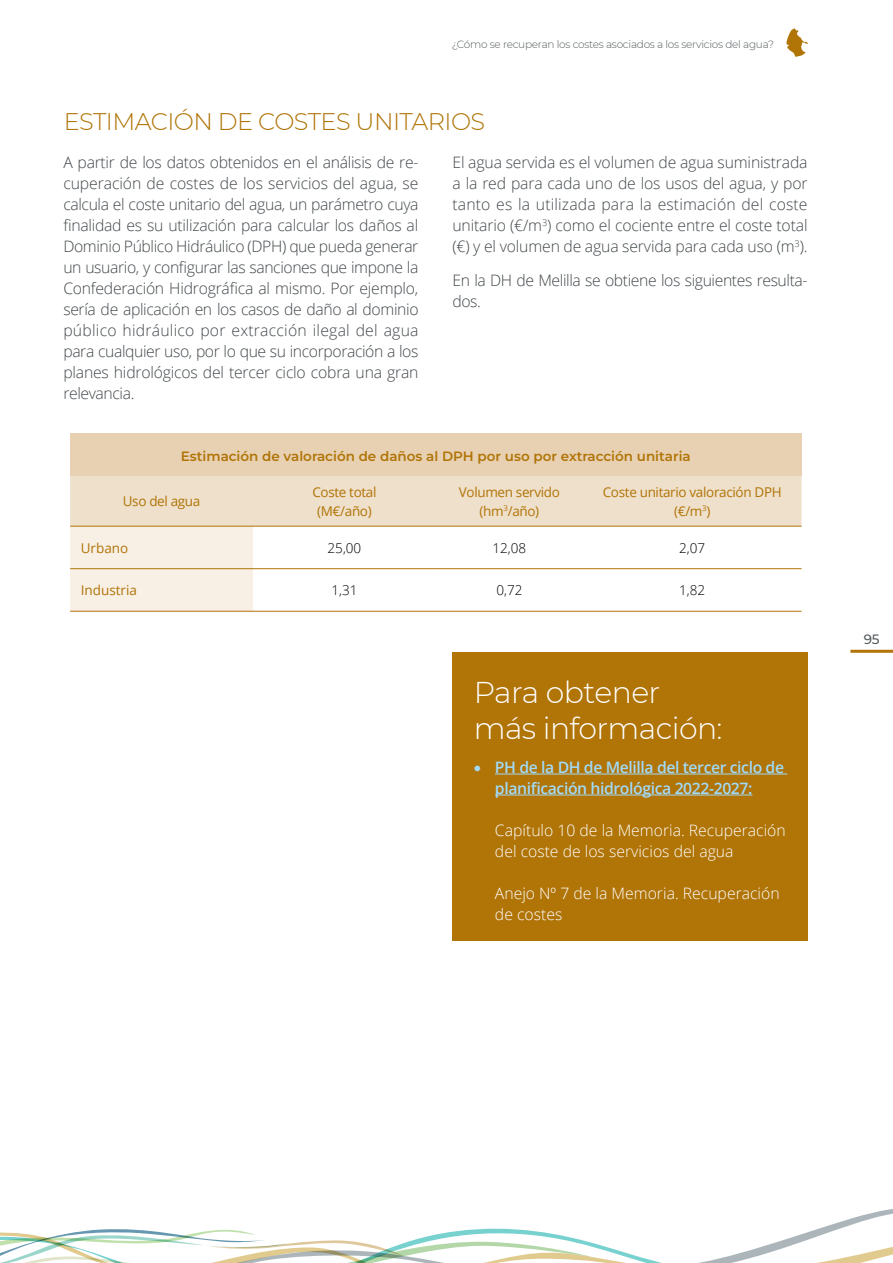
<style>
.page{position:relative;width:893px;height:1263px;background:#fff}
.page>*{position:absolute;margin:0;border:0;box-sizing:border-box;transform-origin:0 0}
.t1{font:300 30px/36px "Montserrat";letter-spacing:-.02em;color:#fff}
.t2{font:300 24px "Montserrat";letter-spacing:-.025em;color:#b07407}
.t3{font:300 15.75px/21px "Open Sans";letter-spacing:-.015em;color:#404649;text-align:justify}
.t4{font:300 15.75px/21px "Open Sans";color:#fff}
.t5{font:600 15.75px/21px "Open Sans";letter-spacing:-.025em;color:#a1daf8}
.t6{font:13.5px/18.8px "Open Sans";letter-spacing:-.025em;color:#b07407;text-align:center}
.t7{font:600 13.5px "Montserrat";color:#b07407}
.t8{font:300 13.5px "Open Sans";color:#000}
.t9{font:13.5px "Open Sans";color:#b07407}
.t10{font:500 13.5px "Montserrat";color:#555c5e}
.t11{font:300 10.5px "Montserrat";letter-spacing:-.025em;color:#555c5e}
</style>
<div class="page">
<svg style="left:0;top:1209px;width:893px;height:54px"></svg>
<hr style="left:850px;top:650px;width:43px;height:3px;background:#b07407">
<svg style="left:786px;top:28px;width:22px;height:29px"></svg>
<div style="left:70px;top:433px;width:731px;height:43px;background:#e8d1b2"></div>
<svg style="left:70px;top:476px;width:731px;height:135px"></svg>
<hr style="left:70px;top:568px;width:183px;height:1px;background:#b07407">
<hr style="left:253px;top:568px;width:183px;height:1px;background:#b07407">
<hr style="left:436px;top:568px;width:147px;height:1px;background:#b07407">
<hr style="left:583px;top:568px;width:218px;height:1px;background:#b07407">
<hr style="left:70px;top:611px;width:183px;height:1px;background:#b07407">
<hr style="left:253px;top:611px;width:183px;height:1px;background:#b07407">
<hr style="left:436px;top:611px;width:147px;height:1px;background:#b07407">
<hr style="left:583px;top:611px;width:218px;height:1px;background:#b07407">
<hr style="left:70px;top:526px;width:183px;height:1px;background:#b07407">
<hr style="left:253px;top:526px;width:183px;height:1px;background:#b07407">
<hr style="left:436px;top:526px;width:147px;height:1px;background:#b07407">
<hr style="left:583px;top:526px;width:218px;height:1px;background:#b07407">
<div style="left:452px;top:653px;width:355px;height:288px;background:#b07407"></div>
<hr style="left:495px;top:774px;width:292px;height:1px;background:#a1daf8">
<hr style="left:495px;top:795px;width:257px;height:1px;background:#a1daf8">
<p class="t11" style="left:452px;top:37px;width:324px">¿Cómo se recuperan los costes asociados a los servicios del agua?</p>
<h2 class="t2" style="left:64px;top:105px;width:423px">ESTIMACIÓN DE COSTES UNITARIOS</h2>
<p class="t3" style="left:63px;top:151px;width:357px">A partir de los datos obtenidos en el análisis de re&shy;cuperación de costes de los servicios del agua, se calcula el coste unitario del agua, un parámetro cuya finalidad es su utilización para calcular los daños al Dominio Público Hidráulico (DPH) que pueda generar un usuario, y configurar las sanciones que impone la Confederación Hidrográfica al mismo. Por ejemplo, sería de aplicación en los casos de daño al dominio público hidráulico por extracción ilegal del agua para cualquier uso, por lo que su incorporación a los planes hidrológicos del tercer ciclo cobra una gran relevancia.</p>
<p class="t3" style="left:452px;top:151px;width:357px">El agua servida es el volumen de agua suministrada a la red para cada uno de los usos del agua, y por tanto es la utilizada para la estimación del coste unitario (€/m<sup>3</sup>) como el cociente entre el coste total (€) y el volumen de agua servida para cada uso (m<sup>3</sup>).</p>
<p class="t3" style="left:452px;top:269px;width:357px">En la DH de Melilla se obtiene los siguientes resulta&shy;dos.</p>
<p class="t7" style="left:181px;top:447px;width:511px">Estimación de valoración de daños al DPH por uso por extracción unitaria</p>
<p class="t6" style="left:123px;top:491px;width:79px">Uso del agua</p>
<p class="t6" style="left:312px;top:482px;width:66px">Coste total (M€/año)</p>
<p class="t6" style="left:459px;top:482px;width:103px">Volumen servido (hm<sup>3</sup>/año)</p>
<p class="t6" style="left:603px;top:482px;width:180px">Coste unitario valoración DPH (€/m<sup>3</sup>)</p>
<p class="t6" style="left:81px;top:538px;width:49px">Urbano</p>
<p class="t8" style="left:328px;top:538px;width:35px">25,00</p>
<p class="t8" style="left:493px;top:538px;width:35px">12,08</p>
<p class="t8" style="left:679px;top:538px;width:28px">2,07</p>
<p class="t9" style="left:81px;top:581px;width:58px">Industria</p>
<p class="t8" style="left:331px;top:581px;width:28px">1,31</p>
<p class="t8" style="left:496px;top:581px;width:28px">0,72</p>
<p class="t8" style="left:679px;top:581px;width:28px">1,82</p>
<h1 class="t1" style="left:474px;top:673px;width:250px">Para obtener más información:</h1>
<p class="t5" style="left:495px;top:756px;width:291px;text-indent:-21px">• PH de la DH de Melilla del tercer ciclo de planificación hidrológica 2022-2027:</p>
<p class="t4" style="left:495px;top:819px;width:292px">Capítulo 10 de la Memoria. Recuperación del coste de los servicios del agua</p>
<p class="t4" style="left:495px;top:882px;width:286px">Anejo Nº 7 de la Memoria. Recuperación de costes</p>
<p class="t10" style="left:864px;top:630px;width:17px">95</p>
</div>
